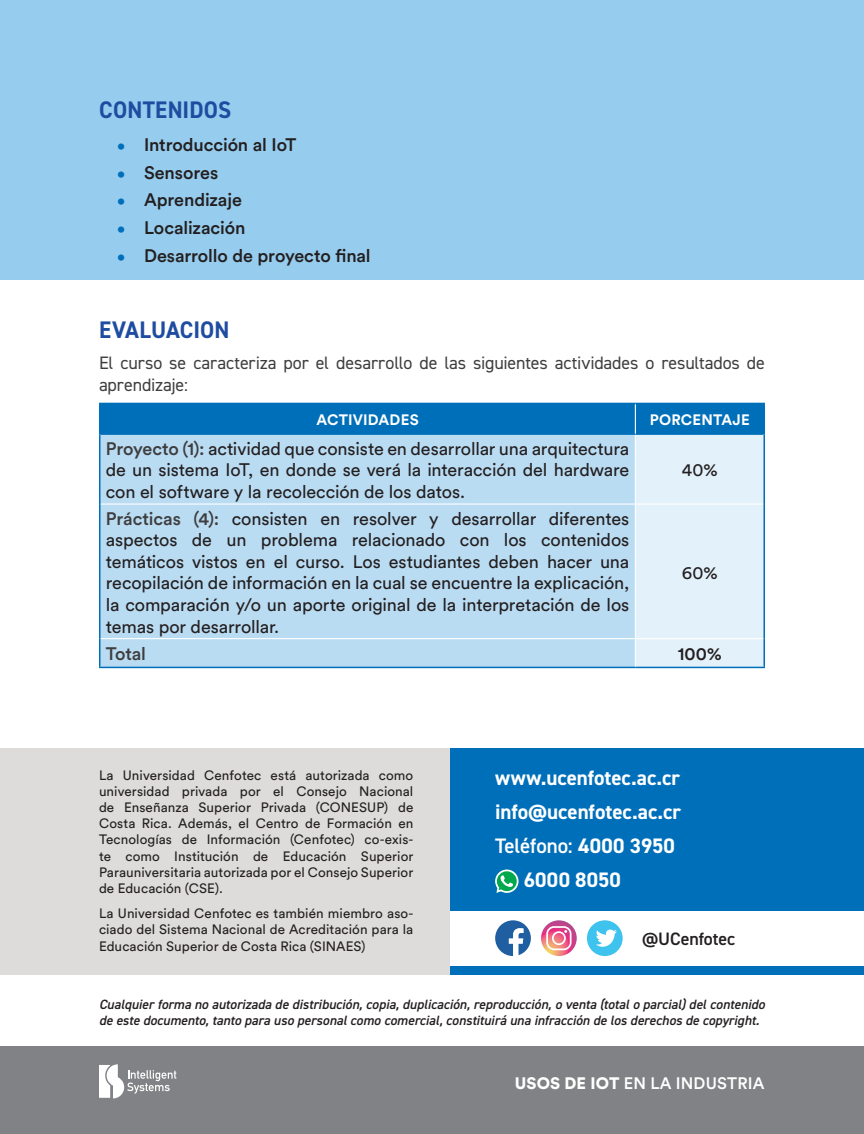
<style>
.page{position:relative;width:864px;height:1134px;background:#fff}
.page>*{position:absolute;margin:0;border:0;box-sizing:border-box;transform-origin:0 0}
.t1{font:700 24px "DIN2014";letter-spacing:.005em;color:#1e4ca0;scale:.95 1}
.t2{font:700 21px "DIN2014";color:#fff}
.t3{font:600 21px "DIN2014";letter-spacing:-.005em;color:#fff}
.t4{font:18px/21.6px "Circular Std";letter-spacing:-.01em;color:#231f20;text-align:justify}
.t5{font:18px/21.6px "DIN2014";letter-spacing:-.005em;color:#3e3e3f}
.t6{font:500 18px "Circular Std";letter-spacing:-.005em;color:#231f20}
.t7{font:600 18px "DIN2014";letter-spacing:-.005em;color:#231f20}
.t8{font:500 18px "Circular Std";letter-spacing:-.005em;color:#3e3e3f}
.t9{font:500 16.5px "Circular Std";letter-spacing:.01em;color:#fff}
.t10{font:700 15px "Circular Std";letter-spacing:.015em;color:#fff}
.t11{font:13.5px/16.2px "Circular Std";letter-spacing:.005em;color:#231f20;text-align:justify}
.t12{font:italic 600 13.5px/16.2px "DIN2014";color:#231f20}
.s1{font-size:15px;color:#006fba}
.s2{font-weight:500;color:#3e3e3f}
.s3{font-weight:700}
.s4{font-weight:900}
</style>
<div class="page">
<div style="left:0;top:1046px;width:864px;height:88px;background:#808285"></div>
<div style="left:0;top:0;width:864px;height:280px;background:#96ccee"></div>
<svg style="left:99px;top:403px;width:666px;height:264px;background:#aad2ed"></svg>
<hr style="left:99px;top:667px;width:536px;height:1px;background:#006fba">
<hr style="left:635px;top:667px;width:130px;height:1px;background:#006fba">
<div style="left:0;top:748px;width:864px;height:226px;background:#dddcda"></div>
<div style="left:451px;top:748px;width:413px;height:226px;background:#006fba"></div>
<div style="left:451px;top:911px;width:413px;height:54px;background:#fff"></div>
<svg style="left:495px;top:920px;width:36px;height:36px"></svg>
<svg style="left:495px;top:870px;width:23px;height:23px"></svg>
<svg style="left:541px;top:920px;width:36px;height:36px"></svg>
<svg style="left:546px;top:926px;width:26px;height:24px"></svg>
<div style="left:587px;top:920px;width:36px;height:36px;background:#3ec2ee;border-radius:50%"></div>
<svg style="left:596px;top:930px;width:21px;height:17px"></svg>
<svg style="left:99px;top:1064px;width:77px;height:34px"></svg>
<h1 class="t1" style="left:99px;top:93px;width:141px">CONTENIDOS</h1>
<p class="t6" style="left:117px;top:134px;width:181px"><span class="s1">•</span> Introducción al IoT</p>
<p class="t6" style="left:117px;top:161px;width:103px"><span class="s1">•</span> Sensores</p>
<p class="t6" style="left:117px;top:189px;width:126px"><span class="s1">•</span> Aprendizaje</p>
<p class="t6" style="left:117px;top:216px;width:130px"><span class="s1">•</span> Localización</p>
<p class="t6" style="left:117px;top:244px;width:255px"><span class="s1">•</span> Desarrollo de proyecto final</p>
<h1 class="t1" style="left:99px;top:314px;width:139px">EVALUACION</h1>
<p class="t5" style="left:99px;top:352px;width:667px">El curso se caracteriza por el desarrollo de las siguientes actividades o resultados de aprendizaje:</p>
<p class="t10" style="left:316px;top:410px;width:104px">ACTIVIDADES</p>
<p class="t10" style="left:650px;top:410px;width:102px">PORCENTAJE</p>
<p class="t4" style="left:106px;top:438px;width:525px"><span class="s2">Proyecto (1):</span> actividad que consiste en desarrollar una arquitectura de un sistema IoT, en donde se verá la interacción del hardware con el software y la recolección de los datos.</p>
<p class="t4" style="left:682px;top:459px;width:37px">40%</p>
<p class="t4" style="left:106px;top:507px;width:525px"><span class="s2">Prácticas (4):</span> consisten en resolver y desarrollar diferentes aspectos de un problema relacionado con los contenidos temáticos vistos en el curso. Los estudiantes deben hacer una recopilación de información en la cual se encuentre la explicación, la comparación y/o un aporte original de la interpretación de los temas por desarrollar.</p>
<p class="t4" style="left:682px;top:561px;width:37px">60%</p>
<p class="t8" style="left:106px;top:643px;width:42px">Total</p>
<p class="t6" style="left:678px;top:643px;width:46px">100%</p>
<p class="t11" style="left:99px;top:767px;width:316px">La Universidad Cenfotec está autorizada como universidad privada por el Consejo Nacional de Enseñanza Superior Privada (CONESUP) de Costa Rica. Además, el Centro de Formación en Tecnologías de Información (Cenfotec) co-exis&shy;te como Institución de Educación Superior Parauniversitaria autorizada por el Consejo Superior de Educación (CSE).</p>
<p class="t11" style="left:99px;top:905px;width:316px">La Universidad Cenfotec es también miembro aso&shy;ciado del Sistema Nacional de Acreditación para la Educación Superior de Costa Rica (SINAES)</p>
<p class="t2" style="left:495px;top:764px;width:187px">www.ucenfotec.ac.cr</p>
<p class="t2" style="left:495px;top:798px;width:187px">info@ucenfotec.ac.cr</p>
<p class="t3" style="left:495px;top:832px;width:181px">Teléfono: <span class="s3">4000 3950</span></p>
<p class="t2" style="left:524px;top:866px;width:99px">6000 8050</p>
<p class="t7" style="left:642px;top:927px;width:95px">@UCenfotec</p>
<p class="t12" style="left:99px;top:996px;width:667px">Cualquier forma no autorizada de distribución, copia, duplicación, reproducción, o venta (total o parcial) del contenido de este documento, tanto para uso personal como comercial, constituirá una infracción de los derechos de copyright.</p>
<p class="t9" style="left:515px;top:1073px;width:251px"><span class="s4">USOS DE IOT</span> EN LA INDUSTRIA</p>
</div>
